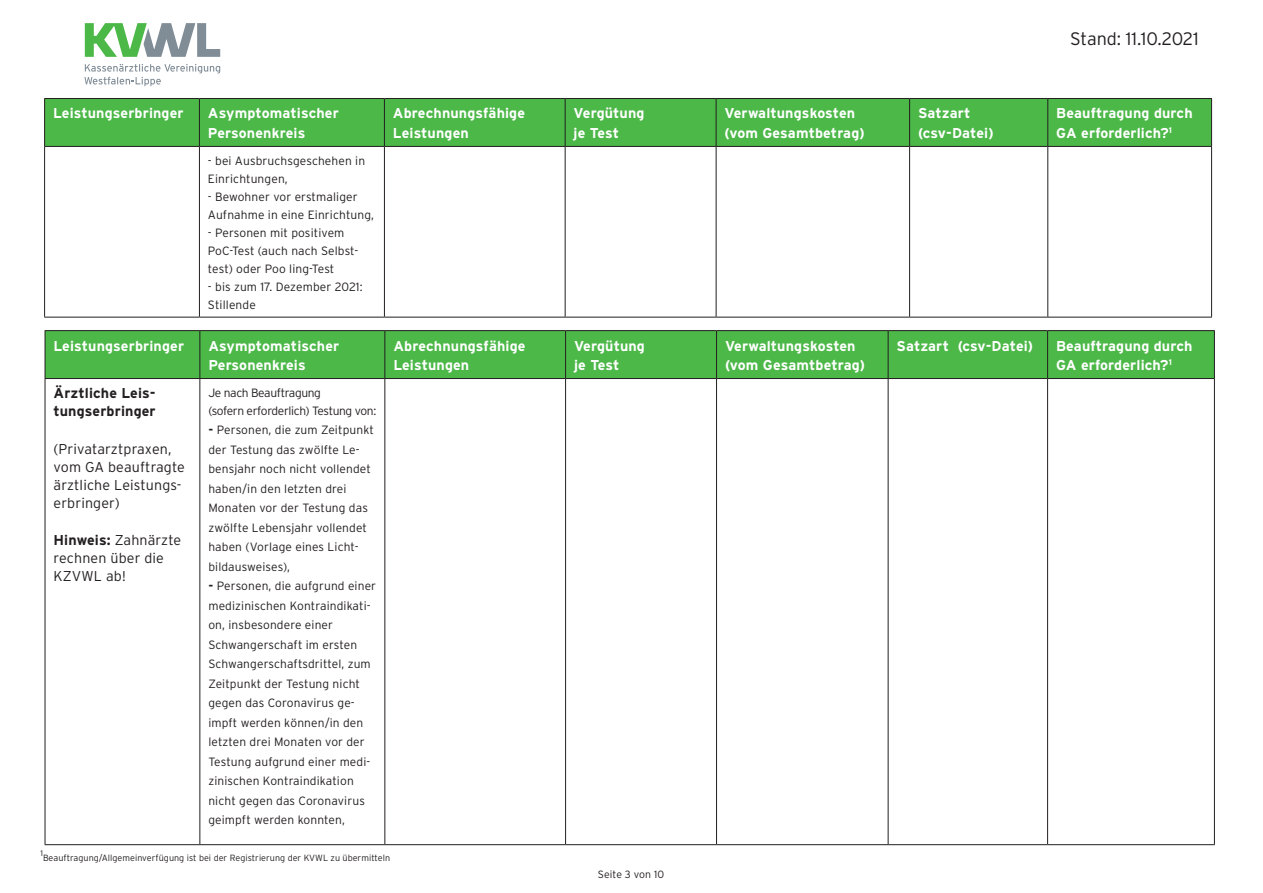
<style>
.page{position:relative;width:1263px;height:893px;background:#fff}
.page>*{position:absolute;margin:0;border:0;box-sizing:border-box;transform-origin:0 0}
.t1{font:300 18px "Interstate";color:#231f20}
.Subhead-2_NEU{font:700 14.25px/19.5px "Interstate";letter-spacing:.01em;color:#fff}
.Subhead-2_NEU-2{font:300 14.25px/18px "Interstate";letter-spacing:.01em;color:#231f20}
.Subhead-2_NEU-3{font:700 14.25px/18px "Interstate";letter-spacing:.01em;color:#231f20}
.Subhead-2_NEU-4{font:300 12px/19.5px "Interstate";letter-spacing:.01em;color:#231f20}
.Subhead-2_NEU-5{font:300 12px/18px "Interstate";letter-spacing:-.03em;color:#231f20}
.Subhead-2_NEU-6{font:300 10.5px "Interstate";letter-spacing:.01em;color:#231f20}
.Fließtext_NEU{font:300 9px "Interstate";letter-spacing:.005em;color:#231f20}
.Fließtext_NEU-2{font:300 8.25px "Interstate";color:#231f20}
.s1{font-weight:700}
</style>
<div class="page">
<div style="left:46px;top:331px;width:1168px;height:47px;background:#4cb848"></div>
<hr style="left:45px;top:330px;width:155px;height:1px;background:#231f20">
<hr style="left:45px;top:331px;width:1px;height:47px;background:#231f20">
<hr style="left:200px;top:330px;width:185px;height:1px;background:#231f20">
<hr style="left:199px;top:331px;width:1px;height:47px;background:#231f20">
<hr style="left:385px;top:330px;width:181px;height:1px;background:#231f20">
<hr style="left:384px;top:331px;width:1px;height:47px;background:#231f20">
<hr style="left:566px;top:330px;width:150px;height:1px;background:#231f20">
<hr style="left:565px;top:331px;width:1px;height:47px;background:#231f20">
<hr style="left:716px;top:330px;width:172px;height:1px;background:#231f20">
<hr style="left:716px;top:331px;width:1px;height:47px;background:#231f20">
<hr style="left:888px;top:330px;width:159px;height:1px;background:#231f20">
<hr style="left:888px;top:331px;width:1px;height:47px;background:#231f20">
<hr style="left:1047px;top:330px;width:168px;height:1px;background:#231f20">
<hr style="left:1047px;top:331px;width:1px;height:47px;background:#231f20">
<hr style="left:1214px;top:331px;width:1px;height:47px;background:#231f20">
<hr style="left:45px;top:378px;width:155px;height:1px;background:#231f20">
<hr style="left:45px;top:379px;width:1px;height:465px;background:#231f20">
<hr style="left:200px;top:378px;width:185px;height:1px;background:#231f20">
<hr style="left:199px;top:379px;width:1px;height:465px;background:#231f20">
<hr style="left:385px;top:378px;width:181px;height:1px;background:#231f20">
<hr style="left:384px;top:379px;width:1px;height:465px;background:#231f20">
<hr style="left:566px;top:378px;width:150px;height:1px;background:#231f20">
<hr style="left:565px;top:379px;width:1px;height:465px;background:#231f20">
<hr style="left:716px;top:378px;width:172px;height:1px;background:#231f20">
<hr style="left:716px;top:379px;width:1px;height:465px;background:#231f20">
<hr style="left:888px;top:378px;width:159px;height:1px;background:#231f20">
<hr style="left:888px;top:379px;width:1px;height:465px;background:#231f20">
<hr style="left:1047px;top:378px;width:168px;height:1px;background:#231f20">
<hr style="left:1047px;top:379px;width:1px;height:465px;background:#231f20">
<hr style="left:1214px;top:379px;width:1px;height:465px;background:#231f20">
<hr style="left:45px;top:844px;width:155px;height:1px;background:#231f20">
<hr style="left:200px;top:844px;width:185px;height:1px;background:#231f20">
<hr style="left:385px;top:844px;width:181px;height:1px;background:#231f20">
<hr style="left:566px;top:844px;width:150px;height:1px;background:#231f20">
<hr style="left:716px;top:844px;width:172px;height:1px;background:#231f20">
<hr style="left:888px;top:844px;width:159px;height:1px;background:#231f20">
<hr style="left:1047px;top:844px;width:168px;height:1px;background:#231f20">
<svg style="left:84px;top:64px;width:136px;height:22px"></svg>
<svg style="left:85px;top:23px;width:135px;height:34px"></svg>
<div style="left:45px;top:99px;width:1166px;height:47px;background:#4cb848"></div>
<hr style="left:44px;top:98px;width:155px;height:1px;background:#231f20">
<hr style="left:44px;top:99px;width:1px;height:47px;background:#231f20">
<hr style="left:199px;top:98px;width:185px;height:1px;background:#231f20">
<hr style="left:199px;top:99px;width:1px;height:47px;background:#231f20">
<hr style="left:384px;top:98px;width:181px;height:1px;background:#231f20">
<hr style="left:384px;top:99px;width:1px;height:47px;background:#231f20">
<hr style="left:565px;top:98px;width:151px;height:1px;background:#231f20">
<hr style="left:565px;top:99px;width:1px;height:47px;background:#231f20">
<hr style="left:716px;top:98px;width:193px;height:1px;background:#231f20">
<hr style="left:716px;top:99px;width:1px;height:47px;background:#231f20">
<hr style="left:909px;top:98px;width:139px;height:1px;background:#231f20">
<hr style="left:909px;top:99px;width:1px;height:47px;background:#231f20">
<hr style="left:1048px;top:98px;width:164px;height:1px;background:#231f20">
<hr style="left:1047px;top:99px;width:1px;height:47px;background:#231f20">
<hr style="left:1211px;top:99px;width:1px;height:47px;background:#231f20">
<hr style="left:44px;top:146px;width:155px;height:1px;background:#231f20">
<hr style="left:44px;top:147px;width:1px;height:170px;background:#231f20">
<hr style="left:199px;top:146px;width:185px;height:1px;background:#231f20">
<hr style="left:199px;top:147px;width:1px;height:170px;background:#231f20">
<hr style="left:384px;top:146px;width:181px;height:1px;background:#231f20">
<hr style="left:384px;top:147px;width:1px;height:170px;background:#231f20">
<hr style="left:565px;top:146px;width:151px;height:1px;background:#231f20">
<hr style="left:565px;top:147px;width:1px;height:170px;background:#231f20">
<hr style="left:716px;top:146px;width:193px;height:1px;background:#231f20">
<hr style="left:716px;top:147px;width:1px;height:170px;background:#231f20">
<hr style="left:909px;top:146px;width:139px;height:1px;background:#231f20">
<hr style="left:909px;top:147px;width:1px;height:170px;background:#231f20">
<hr style="left:1048px;top:146px;width:164px;height:1px;background:#231f20">
<hr style="left:1047px;top:147px;width:1px;height:170px;background:#231f20">
<hr style="left:1211px;top:147px;width:1px;height:170px;background:#231f20">
<hr style="left:44px;top:317px;width:155px;height:1px;background:#231f20">
<hr style="left:199px;top:317px;width:185px;height:1px;background:#231f20">
<hr style="left:384px;top:317px;width:181px;height:1px;background:#231f20">
<hr style="left:565px;top:317px;width:151px;height:1px;background:#231f20">
<hr style="left:716px;top:317px;width:193px;height:1px;background:#231f20">
<hr style="left:909px;top:317px;width:139px;height:1px;background:#231f20">
<hr style="left:1048px;top:317px;width:164px;height:1px;background:#231f20">
<p class="t1" style="left:1070px;top:28px;width:130px">Stand: 11.10.2021</p>
<p class="Subhead-2_NEU" style="left:53px;top:104px;width:132px">Leistungserbringer</p>
<p class="Subhead-2_NEU" style="left:208px;top:104px;width:132px">Asymptomatischer<br>Personenkreis</p>
<p class="Subhead-2_NEU" style="left:393px;top:104px;width:134px">Abrechnungsfähige<br>Leistungen</p>
<p class="Subhead-2_NEU" style="left:574px;top:104px;width:72px">Vergütung je Test</p>
<p class="Subhead-2_NEU" style="left:725px;top:104px;width:142px">Verwaltungskosten (vom Gesamtbetrag)</p>
<p class="Subhead-2_NEU" style="left:918px;top:104px;width:77px">Satzart (csv-Datei)</p>
<p class="Subhead-2_NEU" style="left:1056px;top:104px;width:138px">Beauftragung durch<br>GA erforderlich?<sup>1</sup></p>
<p class="Subhead-2_NEU-4" style="left:208px;top:151px;width:159px;line-height:18px">- bei Ausbruchsgeschehen in<br>Einrichtungen,</p>
<p class="Subhead-2_NEU-4" style="left:208px;top:187px;width:168px;line-height:18px">- Bewohner vor erstmaliger<br>Aufnahme in eine Einrichtung,</p>
<p class="Subhead-2_NEU-4" style="left:208px;top:223px;width:152px;line-height:18px">- Personen mit positivem<br>PoC-Test (auch nach Selbst&shy;test) oder Poo ling-Test</p>
<p class="Subhead-2_NEU-4" style="left:208px;top:277px;width:156px;line-height:18px">- bis zum 17. Dezember 2021:<br>Stillende</p>
<p class="Subhead-2_NEU" style="left:54px;top:336px;width:132px">Leistungserbringer</p>
<p class="Subhead-2_NEU" style="left:208px;top:336px;width:132px">Asymptomatischer<br>Personenkreis</p>
<p class="Subhead-2_NEU" style="left:393px;top:336px;width:134px">Abrechnungsfähige<br>Leistungen</p>
<p class="Subhead-2_NEU" style="left:574px;top:336px;width:72px">Vergütung je Test</p>
<p class="Subhead-2_NEU" style="left:725px;top:336px;width:142px">Verwaltungskosten (vom Gesamtbetrag)</p>
<p class="Subhead-2_NEU" style="left:897px;top:336px;width:138px">Satzart (csv-Datei)</p>
<p class="Subhead-2_NEU" style="left:1056px;top:336px;width:138px">Beauftragung durch<br>GA erforderlich?<sup>1</sup></p>
<p class="Subhead-2_NEU-3" style="left:54px;top:384px;width:104px">Ärztliche Leis&shy;tungserbringer</p>
<p class="Subhead-2_NEU-2" style="left:54px;top:440px;width:133px">(Privatarztpraxen, vom GA beauftragte ärztliche Leistungs&shy;erbringer)</p>
<p class="Subhead-2_NEU-2" style="left:54px;top:531px;width:129px"><span class="s1">Hinweis:</span> Zahnärzte rechnen über die<br>KZVWL ab!</p>
<p class="Subhead-2_NEU-5" style="left:208px;top:383px;width:169px">Je nach Beauftragung<br>(sofern erforderlich) Testung von:</p>
<p class="Subhead-2_NEU-4" style="left:208px;top:420px;width:167px"><span class="s1">-</span> Personen, die zum Zeitpunkt der Testung das zwölfte Le&shy;bensjahr noch nicht vollendet haben/in den letzten drei<br>Monaten vor der Testung das zwölfte Lebensjahr vollendet haben (Vorlage eines Licht&shy;bildausweises),</p>
<p class="Subhead-2_NEU-4" style="left:208px;top:576px;width:169px"><span class="s1">-</span> Personen, die aufgrund einer medizinischen Kontraindikati&shy;on, insbesondere einer<br>Schwangerschaft im ersten<br>Schwangerschaftsdrittel, zum<br>Zeitpunkt der Testung nicht gegen das Coronavirus ge&shy;impft werden können/in den letzten drei Monaten vor der<br>Testung aufgrund einer medi&shy;zinischen Kontraindikation nicht gegen das Coronavirus geimpft werden konnten,</p>
<p class="Fließtext_NEU-2" style="left:40px;top:848px;width:4px">1</p>
<p class="Fließtext_NEU" style="left:43px;top:852px;width:349px">Beauftragung/Allgemeinverfügung ist bei der Registrierung der KVWL zu übermitteln</p>
<p class="Subhead-2_NEU-6" style="left:598px;top:868px;width:68px">Seite 3 von 10</p>
</div>
